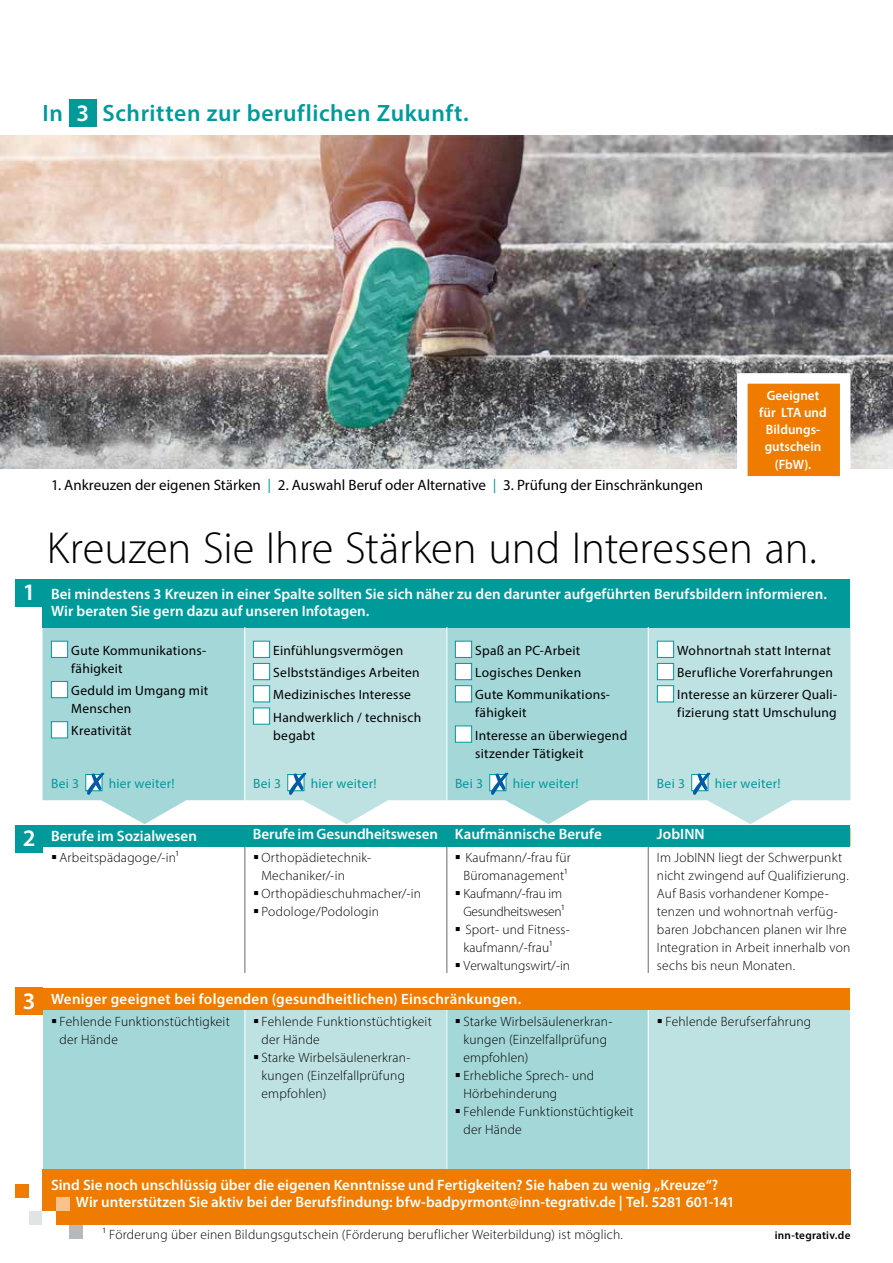
<style>
.page{position:relative;width:893px;height:1263px;background:#fff}
.page>*{position:absolute;margin:0;border:0;box-sizing:border-box;transform-origin:0 0}
.t1{font:300 45px "Myriad Pro";color:#000}
.t2{font:600 23.7px "Myriad Pro";letter-spacing:.02em;color:#009a9b}
.t3{font:600 23.7px "Myriad Pro";color:#fff}
.t4{font:600 15px/16.5px "Myriad Pro";letter-spacing:.005em;color:#fff}
.t5{font:15px "Myriad Pro";color:#000}
.t6{font:300 13.5px/18px "Myriad Pro";letter-spacing:.015em;color:#000}
.t7{font:13.5px/22.2px "Myriad Pro";letter-spacing:.02em;color:#000}
.t8{font:13.5px "Myriad Pro";letter-spacing:.02em;color:#009a9b}
.t9{font:600 13.5px/17.2px "Myriad Pro";letter-spacing:.005em;color:#fff;text-align:center}
.t10{font:600 11.25px "Myriad Pro";letter-spacing:.02em;color:#000}
.s1{color:#fff}
.s2{font-weight:300;font-size:21px;color:#009a9b}
</style>
<div class="page">
<div style="left:43px;top:579px;width:807px;height:48px;background:#009a9b"></div>
<div style="left:43px;top:1008px;width:201px;height:162px;background:#a4d7d8"></div>
<div style="left:244px;top:1008px;width:202px;height:162px;background:#bee2e2"></div>
<div style="left:446px;top:1008px;width:202px;height:162px;background:#a4d7d8"></div>
<div style="left:648px;top:1008px;width:202px;height:162px;background:#bee2e2"></div>
<hr style="left:648px;top:843px;width:1px;height:130px;background:#666c6e">
<hr style="left:446px;top:843px;width:1px;height:130px;background:#666c6e">
<hr style="left:244px;top:843px;width:1px;height:130px;background:#666c6e">
<div style="left:42px;top:1169px;width:808px;height:56px;background:#ef7c00"></div>
<div style="left:29px;top:1211px;width:13px;height:14px;background:#e1e4e5"></div>
<div style="left:69px;top:1225px;width:14px;height:13px;background:#b4b9bc"></div>
<div style="left:15px;top:1184px;width:14px;height:14px;background:#ef7c00"></div>
<div style="left:56px;top:1198px;width:13px;height:13px;background:#fac18a"></div>
<div style="left:42px;top:1211px;width:14px;height:16px;background:#fff"></div>
<img style="left:0;top:136px;width:893px;height:332px">
<svg style="left:732px;top:368px;width:124px;height:109px"></svg>
<hr style="left:648px;top:1007px;width:1px;height:162px;background:#fff">
<hr style="left:446px;top:1007px;width:1px;height:162px;background:#fff">
<hr style="left:244px;top:1007px;width:1px;height:162px;background:#fff">
<div style="left:69px;top:100px;width:27px;height:27px;background:#009a9b"></div>
<svg style="left:43px;top:627px;width:807px;height:197px;background:#b7dfe0"></svg>
<div style="left:43px;top:825px;width:807px;height:21px;background:#009a9b"></div>
<div style="left:16px;top:579px;width:27px;height:27px;background:#009a9b"></div>
<div style="left:16px;top:825px;width:27px;height:27px;background:#009a9b"></div>
<div style="left:16px;top:988px;width:27px;height:27px;background:#ef7c00"></div>
<div style="left:43px;top:988px;width:807px;height:21px;background:#ef7c00"></div>
<h2 class="t2" style="left:43px;top:98px;width:428px">In <span class="s1">3</span> Schritten zur beruflichen Zukunft.</h2>
<p class="t9" style="left:759px;top:386px;width:69px">Geeignet für LTA und<br>Bildungs&shy;gutschein (FbW).</p>
<p class="t5" style="left:51px;top:476px;width:654px">1. Ankreuzen der eigenen Stärken <span class="s2">I</span> 2. Auswahl Beruf oder Alternative <span class="s2">I</span> 3. Prüfung der Einschränkungen</p>
<h1 class="t1" style="left:47px;top:521px;width:772px">Kreuzen Sie Ihre Stärken und Interessen an.</h1>
<h2 class="t3" style="left:23px;top:577px;width:14px">1</h2>
<p class="t4" style="left:51px;top:585px;width:777px">Bei mindestens 3 Kreuzen in einer Spalte sollten Sie sich näher zu den darunter aufgeführten Berufsbildern informieren.<br>Wir beraten Sie gern dazu auf unseren Infotagen.</p>
<p class="t7" style="left:71px;top:641px;width:136px;line-height:18px">Gute Kommunikations&shy;fähigkeit</p>
<p class="t7" style="left:71px;top:681px;width:138px;line-height:18px">Geduld im Umgang mit<br>Menschen</p>
<p class="t7" style="left:71px;top:719px;width:62px">Kreativität</p>
<p class="t7" style="left:273px;top:639px;width:149px">Einfühlungsvermögen<br>Selbstständiges Arbeiten<br>Medizinisches Interesse<br>Handwerklich / technisch</p>
<p class="t7" style="left:273px;top:724px;width:44px">begabt</p>
<p class="t7" style="left:475px;top:639px;width:136px">Spaß an PC-Arbeit<br>Logisches Denken<br>Gute Kommunikations-</p>
<p class="t7" style="left:475px;top:701px;width:154px">fähigkeit<br>Interesse an überwiegend</p>
<p class="t7" style="left:475px;top:742px;width:110px">sitzender Tätigkeit</p>
<p class="t7" style="left:677px;top:639px;width:161px">Wohnortnah statt Internat<br>Berufliche Vorerfahrungen<br>Interesse an kürzerer Quali-</p>
<p class="t7" style="left:677px;top:701px;width:161px">fizierung statt Umschulung</p>
<p class="t8" style="left:51px;top:775px;width:30px">Bei 3</p>
<p class="t8" style="left:109px;top:775px;width:67px">hier weiter!</p>
<p class="t8" style="left:253px;top:775px;width:30px">Bei 3</p>
<p class="t8" style="left:311px;top:775px;width:67px">hier weiter!</p>
<p class="t8" style="left:455px;top:775px;width:30px">Bei 3</p>
<p class="t8" style="left:513px;top:775px;width:67px">hier weiter!</p>
<p class="t8" style="left:657px;top:775px;width:30px">Bei 3</p>
<p class="t8" style="left:715px;top:775px;width:67px">hier weiter!</p>
<h2 class="t3" style="left:23px;top:823px;width:14px">2</h2>
<p class="t4" style="left:51px;top:827px;width:147px">Berufe im Sozialwesen</p>
<p class="t4" style="left:253px;top:825px;width:350px">Berufe im Gesundheitswesen Kaufmännische Berufe</p>
<p class="t4" style="left:657px;top:825px;width:49px">JobINN</p>
<p class="t6" style="left:60px;top:848px;width:121px">Arbeitspädagoge/-in1</p>
<p class="t6" style="left:261px;top:848px;width:161px">Orthopädietechnik-<br>Mechaniker/-in<br>Orthopädieschuhmacher/-in<br>Podologe/Podologin</p>
<p class="t6" style="left:463px;top:848px;width:109px">Kaufmann/-frau für<br>Büromanagement1<br>Kaufmann/-frau im<br>Gesundheitswesen1<br>Sport- und Fitness&shy;kaufmann/-frau1<br>Verwaltungswirt/-in</p>
<p class="t6" style="left:657px;top:848px;width:195px">Im JobINN liegt der Schwerpunkt nicht zwingend auf Qualifizierung.<br>Auf Basis vorhandener Kompe&shy;tenzen und wohnortnah verfüg&shy;baren Jobchancen planen wir Ihre<br>Integration in Arbeit innerhalb von sechs bis neun Monaten.</p>
<h2 class="t3" style="left:23px;top:986px;width:14px">3</h2>
<p class="t4" style="left:51px;top:990px;width:472px">Weniger geeignet bei folgenden (gesundheitlichen) Einschränkungen.</p>
<p class="t6" style="left:60px;top:1013px;width:172px">Fehlende Funktionstüchtigkeit der Hände</p>
<p class="t6" style="left:261px;top:1013px;width:172px">Fehlende Funktionstüchtigkeit der Hände<br>Starke Wirbelsäulenerkran&shy;kungen (Einzelfallprüfung empfohlen)</p>
<p class="t6" style="left:463px;top:1012px;width:172px">Starke Wirbelsäulenerkran&shy;kungen (Einzelfallprüfung empfohlen)<br>Erhebliche Sprech- und<br>Hörbehinderung<br>Fehlende Funktionstüchtigkeit der Hände</p>
<p class="t6" style="left:665px;top:1012px;width:147px">Fehlende Berufserfahrung</p>
<p class="t4" style="left:76px;top:1177px;width:661px;text-indent:-25px">Sind Sie noch unschlüssig über die eigenen Kenntnisse und Fertigkeiten? Sie haben zu wenig „Kreuze“?<br>Wir unterstützen Sie aktiv bei der Berufsfindung: bfw-badpyrmont@inn-tegrativ.de | Tel. 5281 601-141</p>
<p class="t6" style="left:103px;top:1225px;width:521px">1 Förderung über einen Bildungsgutschein (Förderung beruflicher Weiterbildung) ist möglich.</p>
<p class="t10" style="left:775px;top:1228px;width:77px">inn-tegrativ.de</p>
</div>
